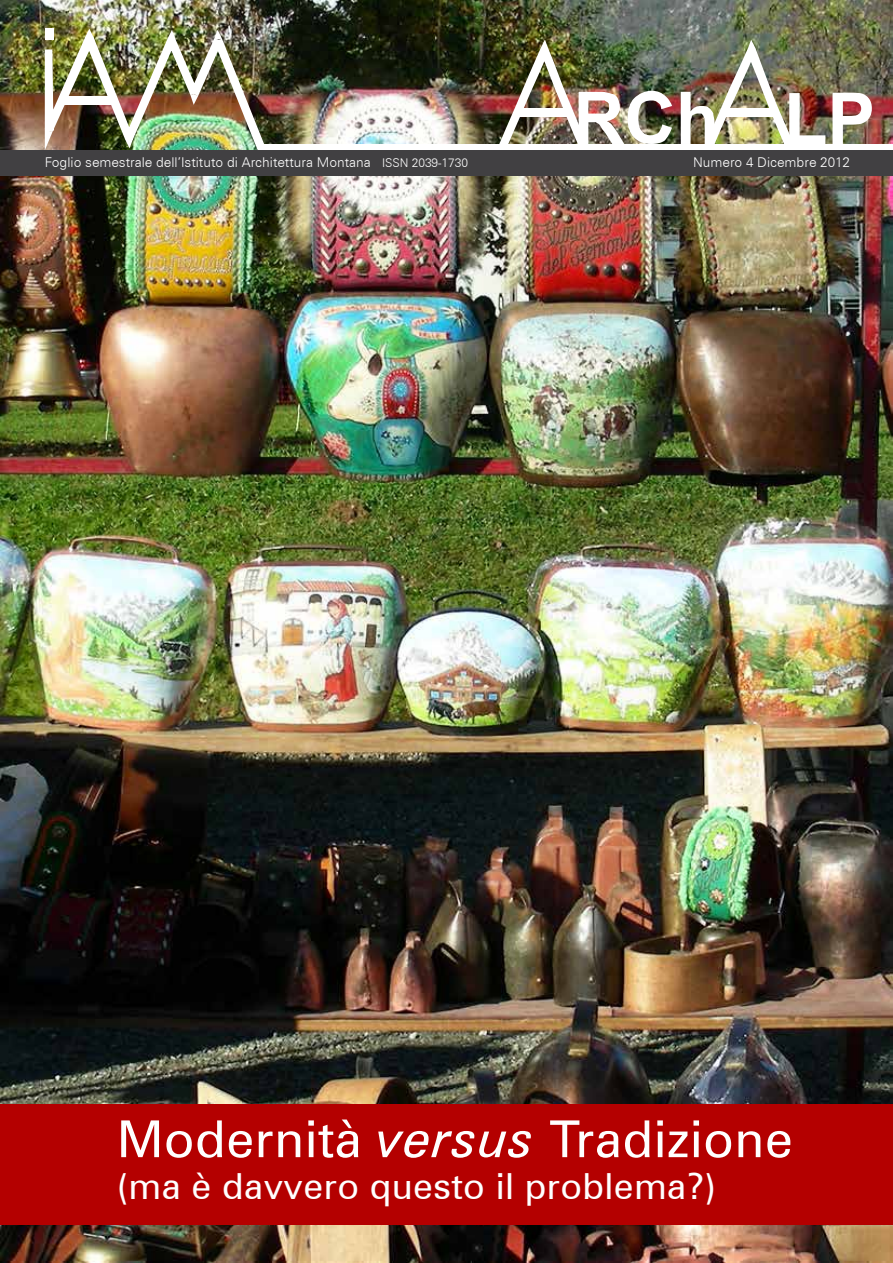
<style>
.page{position:relative;width:893px;height:1263px;background:#fff}
.page>*{position:absolute;margin:0;border:0;box-sizing:border-box;transform-origin:0 0}
.t1{font:700 71.7px "Arial";color:#fff}
.t2{font:51px "Zurich BT";letter-spacing:.01em;color:#fff}
.t3{font:36px "Zurich BT";letter-spacing:.01em;color:#fff}
.t4{font:300 13.5px "Zurich BT";color:#fff}
.s1{font-size:12px}
.s2{font-style:italic}
</style>
<div class="page">
<img style="left:0;top:0;width:893px;height:1263px">
<img style="left:45px;top:29px;width:220px;height:121px">
<div style="left:63px;top:96px;width:54px;height:9px;background:#fff"></div>
<div style="left:45px;top:28px;width:8px;height:12px;background:#fff"></div>
<img style="left:499px;top:40px;width:294px;height:104px">
<div style="left:517px;top:108px;width:51px;height:9px;background:#fff"></div>
<div style="left:258px;top:144px;width:635px;height:6px;background:#fff"></div>
<div style="left:0;top:150px;width:893px;height:26px;background:#414042"></div>
<div style="left:1px;top:1105px;width:892px;height:120px;background:#b40000"></div>
<h1 class="t1" style="left:784px;top:71px;width:93px">LP</h1>
<p class="t4" style="left:45px;top:154px;width:425px">Foglio semestrale dell’Istituto di Architettura Montana <span class="s1">ISSN 2039-1730</span></p>
<p class="t4" style="left:693px;top:154px;width:158px">Numero 4 Dicembre 2012</p>
<h2 class="t2" style="left:117px;top:1108px;width:677px">Modernità <span class="s2">versus</span> Tradizione</h2>
<h3 class="t3" style="left:117px;top:1164px;width:601px">(ma è davvero questo il problema?)</h3>
</div>
